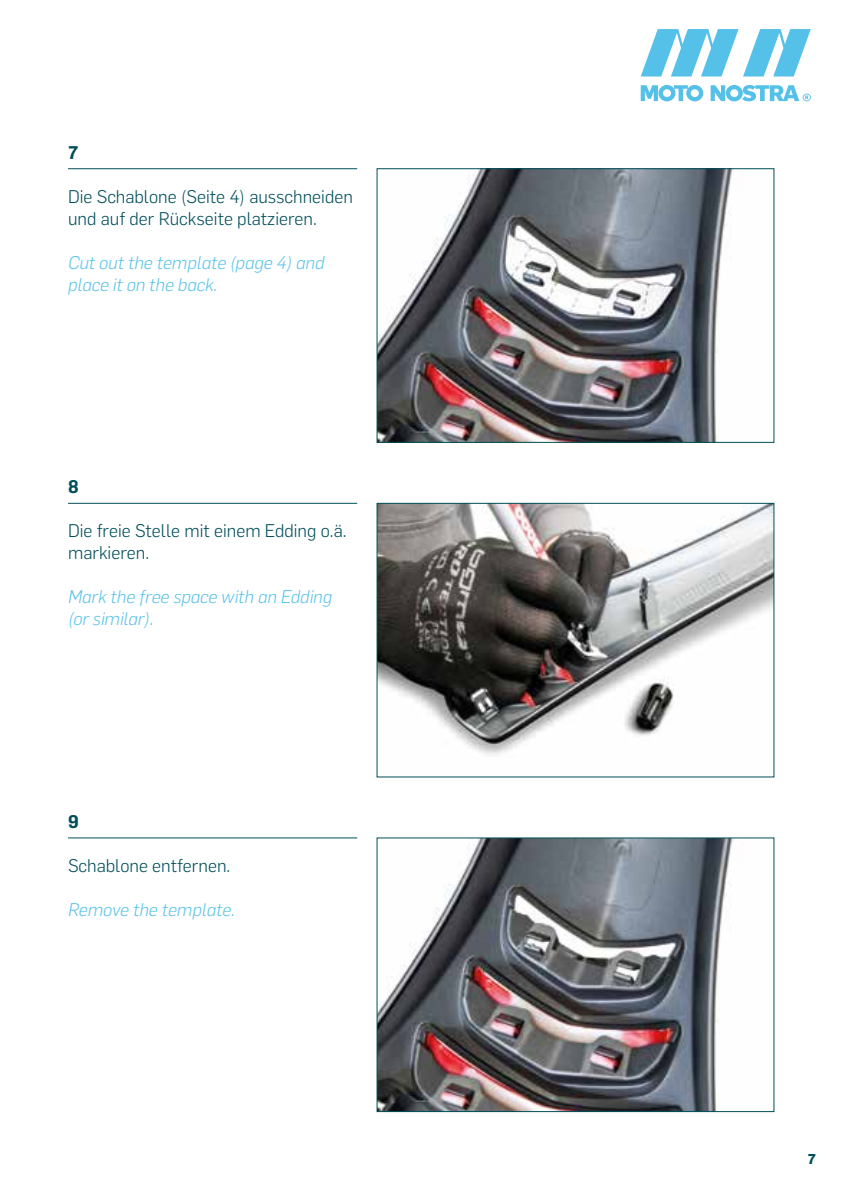
<style>
.page{position:relative;width:842px;height:1191px;background:#fff}
.page>*{position:absolute;margin:0;border:0;box-sizing:border-box;transform-origin:0 0}
.t1{font:300 18px/22px "Flama";color:#004f5a}
.t2{font:italic 300 18px/22px "Flama";color:#55c1e9}
.t3{font:600 18px "Flama";color:#004f5a}
.t4{font:700 14px "Flama";color:#004f5a}
</style>
<div class="page">
<svg style="left:641px;top:29px;width:170px;height:72px"></svg>
<img style="left:379px;top:170px;width:355px;height:271px">
<div style="left:377px;top:168px;width:397px;height:275px;border:1px solid #004f5a"></div>
<img style="left:379px;top:505px;width:393px;height:250px">
<div style="left:377px;top:503px;width:397px;height:274px;border:1px solid #004f5a"></div>
<img style="left:379px;top:839px;width:355px;height:271px">
<div style="left:377px;top:837px;width:397px;height:275px;border:1px solid #004f5a"></div>
<hr style="left:68px;top:168px;width:289px;height:1px;background:#004f5a">
<hr style="left:68px;top:503px;width:289px;height:1px;background:#004f5a">
<hr style="left:68px;top:837px;width:289px;height:1px;background:#004f5a">
<p class="t3" style="left:68px;top:139px;width:12px">7</p>
<p class="t1" style="left:68px;top:184px;width:286px">Die Schablone (Seite 4) ausschneiden und auf der Rückseite platzieren.</p>
<p class="t2" style="left:68px;top:251px;width:258px">Cut out the template (page 4) and place it on the back.</p>
<p class="t3" style="left:68px;top:474px;width:12px">8</p>
<p class="t1" style="left:68px;top:519px;width:280px">Die freie Stelle mit einem Edding o.ä. markieren.</p>
<p class="t2" style="left:68px;top:585px;width:266px">Mark the free space with an Edding (or similar).</p>
<p class="t3" style="left:68px;top:808px;width:12px">9</p>
<p class="t1" style="left:68px;top:853px;width:164px">Schablone entfernen.</p>
<p class="t2" style="left:68px;top:897px;width:169px">Remove the template.</p>
<p class="t4" style="left:808px;top:1148px;width:10px">7</p>
</div>
